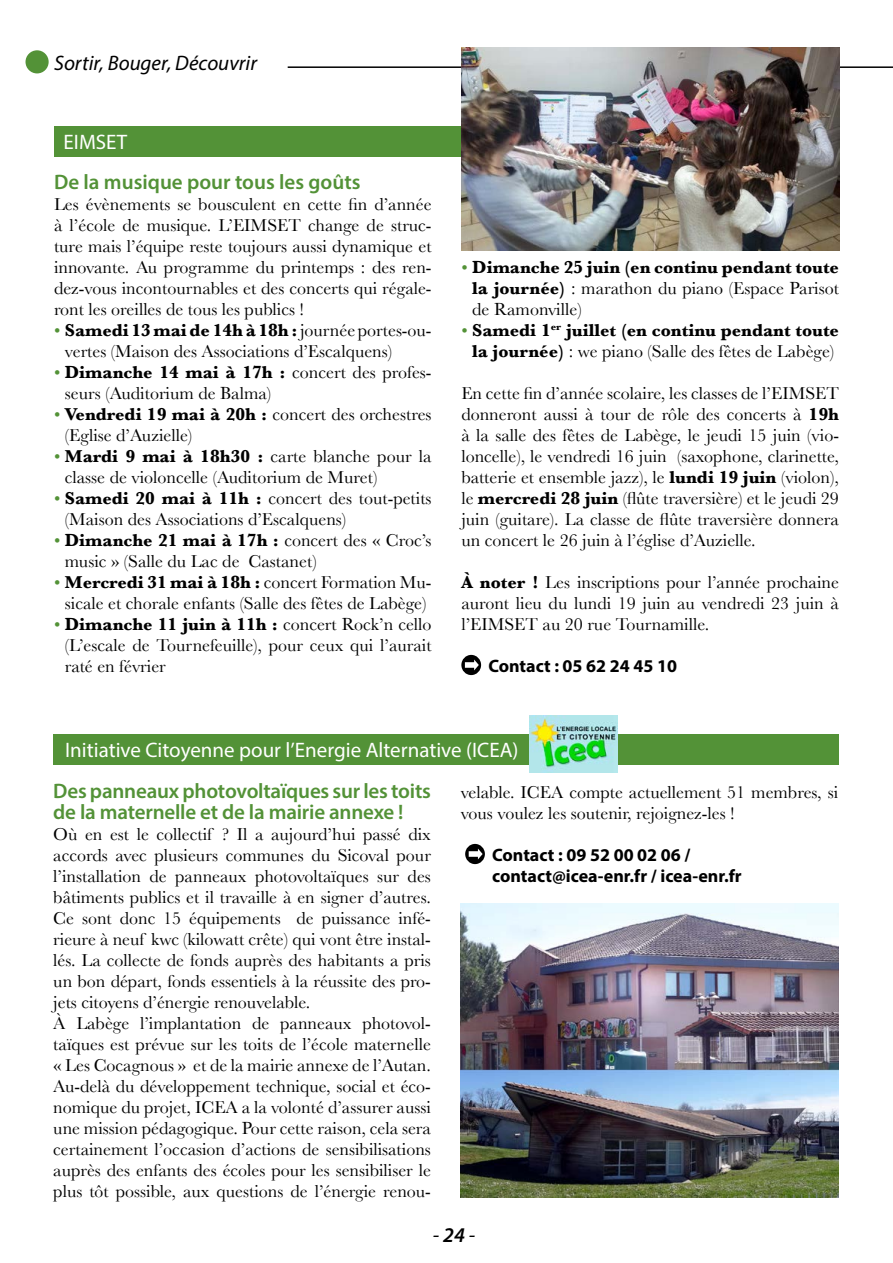
<style>
.page{position:relative;width:893px;height:1263px;background:#fff}
.page>*{position:absolute;margin:0;border:0;box-sizing:border-box;transform-origin:0 0}
.t1{font:600 21px/21px "Myriad Pro";letter-spacing:-.01em;color:#539237}
.t2{font:21px "Myriad Pro";color:#fff}
.t3{font:italic 21px "Myriad Pro";color:#000}
.t4{font:18px/21px "Baskerville";color:#000}
.t5{font:700 18px/21px "Baskerville";color:#000;text-align:justify}
.t6{font:700 18px/21px "Myriad Pro";color:#000}
.s1{color:#539237}
.s2{font-weight:700}
.s3{font-weight:400;color:#539237}
.s4{font-weight:400}
.s5{font-weight:600}
</style>
<div class="page">
<div style="left:26px;top:50px;width:23px;height:23px;background:#539237;border-radius:50%"></div>
<hr style="left:288px;top:66px;width:605px;height:2px;background:#000">
<div style="left:54px;top:127px;width:786px;height:30px;background:#539237"></div>
<svg style="left:461px;top:655px;width:20px;height:20px"></svg>
<div style="left:53px;top:734px;width:786px;height:31px;background:#539237"></div>
<svg style="left:465px;top:844px;width:20px;height:20px"></svg>
<img style="left:530px;top:716px;width:88px;height:57px">
<img style="left:461px;top:48px;width:379px;height:203px">
<img style="left:460px;top:903px;width:379px;height:294px">
<p class="t3" style="left:54px;top:50px;width:205px">Sortir, Bouger, Découvrir</p>
<p class="t2" style="left:64px;top:129px;width:65px">EIMSET</p>
<p class="t1" style="left:54px;top:171px;width:308px">De la musique pour tous les goûts</p>
<p class="t4" style="left:54px;top:193px;width:379px;text-align:justify">Les évènements se bousculent en cette fin d’année à l’école de musique. L’EIMSET change de struc&shy;ture mais l’équipe reste toujours aussi dynamique et innovante. Au programme du printemps : des ren&shy;dez-vous incontournables et des concerts qui régale&shy;ront les oreilles de tous les publics !</p>
<p class="t4" style="left:65px;top:320px;width:368px;text-indent:-11px"><span class="s1">•</span> <span class="s2">Samedi 13 mai de 14h à 18h :</span> journée portes-ou&shy;vertes (Maison des Associations d’Escalquens)</p>
<p class="t4" style="left:65px;top:362px;width:368px;text-indent:-11px"><span class="s1">•</span> <span class="s2">Dimanche 14 mai à 17h :</span> concert des profes&shy;seurs (Auditorium de Balma)</p>
<p class="t4" style="left:65px;top:404px;width:368px;text-indent:-11px"><span class="s1">•</span> <span class="s2">Vendredi 19 mai à 20h :</span> concert des orchestres (Eglise d’Auzielle)</p>
<p class="t4" style="left:65px;top:446px;width:368px;text-indent:-11px"><span class="s1">•</span> <span class="s2">Mardi 9 mai à 18h30 :</span> carte blanche pour la classe de violoncelle (Auditorium de Muret)</p>
<p class="t4" style="left:65px;top:488px;width:368px;text-indent:-11px"><span class="s1">•</span> <span class="s2">Samedi 20 mai à 11h :</span> concert des tout-petits (Maison des Associations d’Escalquens)</p>
<p class="t4" style="left:65px;top:530px;width:368px;text-indent:-11px"><span class="s1">•</span> <span class="s2">Dimanche 21 mai à 17h :</span> concert des « Croc’s music » (Salle du Lac de Castanet)</p>
<p class="t4" style="left:54px;top:572px;width:379px;text-align:center"><span class="s1">•</span> <span class="s2">Mercredi 31 mai à 18h :</span> concert Formation Mu&shy;sicale et chorale enfants (Salle des fêtes de Labège)</p>
<p class="t4" style="left:65px;top:614px;width:368px;text-align:justify;text-indent:-11px"><span class="s1">•</span> <span class="s2">Dimanche 11 juin à 11h :</span> concert Rock’n cello (L’escale de Tournefeuille), pour ceux qui l’aurait raté en février</p>
<p class="t5" style="left:472px;top:257px;width:368px;text-indent:-11px"><span class="s3">•</span> Dimanche 25 juin (en continu pendant toute la journée) <span class="s4">: marathon du piano (Espace Parisot de Ramonville)</span></p>
<p class="t5" style="left:461px;top:320px;width:379px;text-align:center"><span class="s3">•</span> Samedi 1<sup>er</sup> juillet (en continu pendant toute la journée) <span class="s4">: we piano (Salle des fêtes de Labège)</span></p>
<p class="t4" style="left:461px;top:382px;width:379px;text-align:justify">En cette fin d’année scolaire, les classes de l’EIMSET donneront aussi à tour de rôle des concerts à <span class="s2">19h </span>à la salle des fêtes de Labège, le jeudi 15 juin (vio&shy;loncelle), le vendredi 16 juin (saxophone, clarinette, batterie et ensemble jazz), le <span class="s2">lundi 19 juin</span> (violon), le <span class="s2">mercredi 28 juin</span> (flûte traversière) et le jeudi 29 juin (guitare). La classe de flûte traversière donnera un concert le 26 juin à l’église d’Auzielle.</p>
<p class="t4" style="left:461px;top:572px;width:379px;text-align:justify"><span class="s2">À noter !</span> Les inscriptions pour l’année prochaine auront lieu du lundi 19 juin au vendredi 23 juin à l’EIMSET au 20 rue Tournamille.</p>
<p class="t6" style="left:488px;top:655px;width:190px">Contact : 05 62 24 45 10</p>
<p class="t2" style="left:65px;top:737px;width:455px">Initiative Citoyenne pour l’Energie Alternative (ICEA)</p>
<p class="t1" style="left:53px;top:780px;width:379px">Des panneaux photovoltaïques sur les toits de la maternelle et de la mairie annexe !</p>
<p class="t4" style="left:53px;top:823px;width:379px">Où en est le collectif ? Il a aujourd’hui passé dix accords avec plusieurs communes du Sicoval pour l’installation de panneaux photovoltaïques sur des bâtiments publics et il travaille à en signer d’autres.<br>Ce sont donc 15 équipements de puissance infé&shy;rieure à neuf kwc (kilowatt crête) qui vont être instal&shy;lés. La collecte de fonds auprès des habitants a pris un bon départ, fonds essentiels à la réussite des pro&shy;jets citoyens d’énergie renouvelable.<br>À Labège l’implantation de panneaux photovol&shy;taïques est prévue sur les toits de l’école maternelle « Les Cocagnous » et de la mairie annexe de l’Autan.<br>Au-delà du développement technique, social et éco&shy;nomique du projet, ICEA a la volonté d’assurer aussi une mission pédagogique. Pour cette raison, cela sera certainement l’occasion d’actions de sensibilisations auprès des enfants des écoles pour les sensibiliser le plus tôt possible, aux questions de l’énergie renou-</p>
<p class="t4" style="left:461px;top:782px;width:379px">velable. ICEA compte actuellement 51 membres, si vous voulez les soutenir, rejoignez-les !</p>
<p class="t6" style="left:492px;top:844px;width:251px">Contact : 09 52 00 02 06 / contact@icea-enr.fr / icea-enr.fr</p>
<p class="t3" style="left:433px;top:1222px;width:44px">- <span class="s5">24</span> -</p>
</div>
